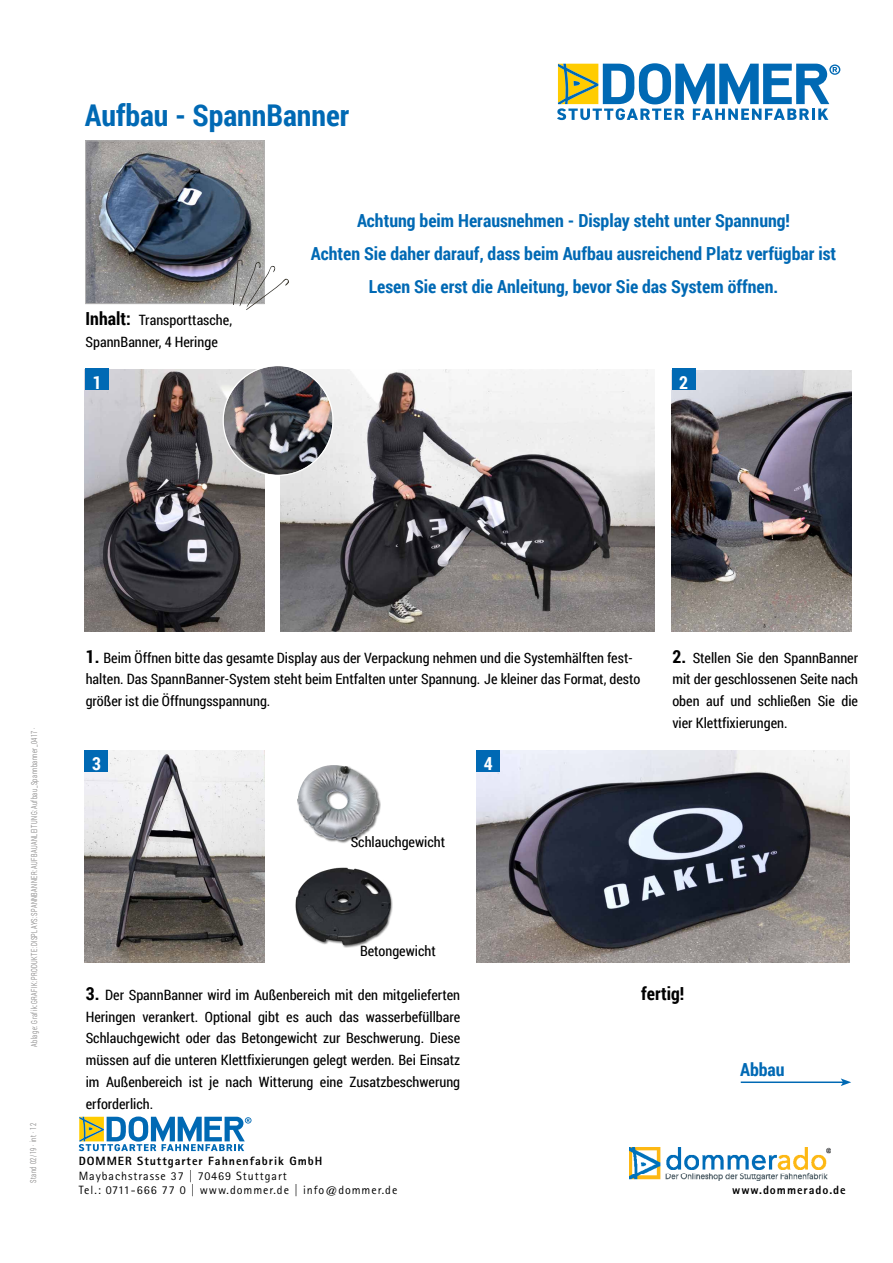
<style>
.page{position:relative;width:893px;height:1263px;background:#fff}
.page>*{position:absolute;margin:0;border:0;box-sizing:border-box;transform-origin:0 0}
.t1{font:700 30px "Roboto Condensed";color:#0069b4}
.t2{font:700 18px/32.7px "Roboto Condensed";color:#0069b4;text-align:center}
.t3{font:700 18px "Roboto Condensed";color:#000}
.t4{font:700 18px "Roboto Condensed";color:#fff}
.t5{font:14.25px/21.8px "Roboto Condensed";color:#000}
.t6{font:12px/14.4px "AT Rotis Sans Serif";letter-spacing:.08em;color:#000}
.t7{font:800 12px "AT Rotis Sans Serif";letter-spacing:.08em;color:#000}
.t8{font:300 8.25px "Roboto Condensed";letter-spacing:.07em;color:#706f6f;scale:.8 1}
.s1{font-weight:700;font-size:18px}
</style>
<div class="page">
<svg style="left:557px;top:63px;width:283px;height:57px"></svg>
<img style="left:629px;top:1148px;width:202px;height:33px">
<svg style="left:79px;top:1116px;width:173px;height:35px"></svg>
<img style="left:87px;top:143px;width:175px;height:159px">
<div style="left:85px;top:141px;width:179px;height:163px;border:1px solid #b3b2b2"></div>
<img style="left:280px;top:370px;width:375px;height:261px">
<img style="left:85px;top:370px;width:179px;height:261px">
<img style="left:224px;top:367px;width:108px;height:108px">
<div style="left:85px;top:369px;width:24px;height:21px;background:#0069b4"></div>
<img style="left:672px;top:370px;width:179px;height:261px">
<img style="left:85px;top:750px;width:179px;height:212px">
<img style="left:476px;top:750px;width:373px;height:212px">
<div style="left:297px;top:765px;width:84px;height:79px;background:#000;opacity:.57"></div>
<img style="left:297px;top:765px;width:81px;height:76px">
<img style="left:295px;top:867px;width:98px;height:81px">
<svg style="left:224px;top:251px;width:41px;height:54px"></svg>
<div style="left:231px;top:258px;width:59px;height:54px;background:#000;opacity:.75"></div>
<div style="left:672px;top:369px;width:23px;height:21px;background:#0069b4"></div>
<div style="left:85px;top:750px;width:23px;height:21px;background:#0069b4"></div>
<div style="left:476px;top:750px;width:24px;height:21px;background:#0069b4"></div>
<hr style="left:741px;top:1081px;width:102px;height:2px;background:#0069b4">
<svg style="left:841px;top:1078px;width:10px;height:8px"></svg>
<h1 class="t1" style="left:85px;top:94px;width:266px">Aufbau - SpannBanner</h1>
<p class="t5" style="left:86px;top:309px;width:148px"><span class="s1">Inhalt:</span> Transporttasche,<br>SpannBanner, 4 Heringe</p>
<p class="t4" style="left:93px;top:370px;width:10px">1</p>
<p class="t2" style="left:311px;top:204px;width:527px">Achtung beim Herausnehmen - Display steht unter Spannung!<br>Achten Sie daher darauf, dass beim Aufbau ausreichend Platz verfügbar ist<br>Lesen Sie erst die Anleitung, bevor Sie das System öffnen.</p>
<p class="t4" style="left:679px;top:370px;width:10px">2</p>
<p class="t8" style="left:29px;top:1047px;width:401px;rotate:-90deg">Ablage: Grafik:GRAFIK:PRODUKTE:DISPLAYS:SPANNBANNER:AUFBAUANLEITUNG:Aufbau_Spannbanner_0417 ·</p>
<p class="t8" style="left:28px;top:1183px;width:76px;rotate:-90deg">Stand 02/19 · int · 12</p>
<p class="t5" style="left:86px;top:646px;width:556px"><span class="s1">1.</span> Beim Öffnen bitte das gesamte Display aus der Verpackung nehmen und die Systemhälften fest&shy;halten. Das SpannBanner-System steht beim Entfalten unter Spannung. Je kleiner das Format, desto größer ist die Öffnungsspannung.</p>
<p class="t4" style="left:92px;top:751px;width:10px">3</p>
<p class="t4" style="left:484px;top:751px;width:10px">4</p>
<p class="t5" style="left:351px;top:831px;width:96px">Schlauchgewicht</p>
<p class="t5" style="left:672px;top:646px;width:187px;text-align:justify"><span class="s1">2.</span> Stellen Sie den SpannBanner mit der geschlossenen Seite nach oben auf und schließen Sie die vier Klettfixierungen.</p>
<p class="t5" style="left:360px;top:940px;width:77px">Betongewicht</p>
<p class="t5" style="left:86px;top:983px;width:376px;text-align:justify"><span class="s1">3.</span> Der SpannBanner wird im Außenbereich mit den mitgelieferten Heringen verankert. Optional gibt es auch das wasserbefüllbare Schlauchgewicht oder das Betongewicht zur Beschwerung. Diese müssen auf die unteren Klettfixierungen gelegt werden. Bei Einsatz im Außenbereich ist je nach Witterung eine Zusatzbeschwerung erforderlich.</p>
<p class="t3" style="left:641px;top:981px;width:44px">fertig!</p>
<p class="t7" style="left:79px;top:1153px;width:245px">DOMMER Stuttgarter Fahnenfabrik GmbH</p>
<p class="t6" style="left:79px;top:1168px;width:320px">Maybachstrasse 37 | 70469 Stuttgart<br>Tel.: 0711-666 77 0 | www.dommer.de | info@dommer.de</p>
<p class="t2" style="left:740px;top:1052px;width:46px">Abbau</p>
<p class="t7" style="left:732px;top:1182px;width:115px">www.dommerado.de</p>
</div>
